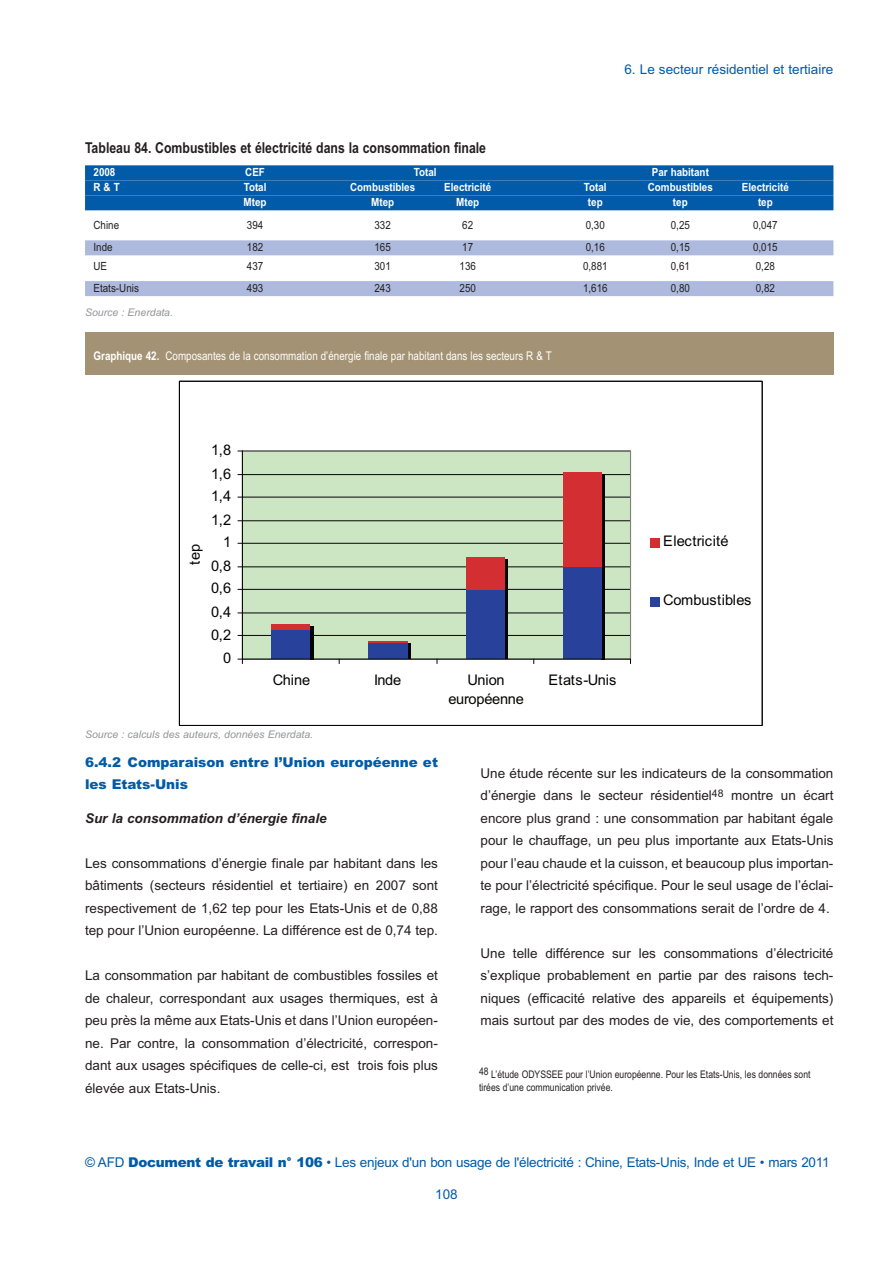
<style>
.page{position:relative;width:893px;height:1263px;background:#fff}
.page>*{position:absolute;margin:0;border:0;box-sizing:border-box;transform-origin:0 0}
.t1{font:700 15px "Arial Narrow";color:#231f20}
.t2{font:14.55px/19px "Arial MT+T42+ASLFJK";letter-spacing:-.015em;color:#040503;text-align:center}
.t3{font:14.55px "Arial MT+T42+ASLFJK";letter-spacing:.02em;color:#040503}
.t4{font:14.55px "Arial MT+T42+ASLFJK";letter-spacing:.005em;color:#040503}
.t5{font:13.5px/22.5px "Arial";color:#231f20;text-align:justify}
.t6{font:13.5px "Arial";letter-spacing:-.015em;color:#015ba9}
.t7{font:900 13.5px/22.5px "Arial";color:#015ba9}
.t8{font:italic 700 13.5px "Arial";color:#231f20}
.t9{font:12px "Arial Narrow";color:#fff}
.t10{font:11.25px "Arial Narrow";color:#231f20;scale:1.06 1}
.t11{font:700 11.25px "Arial Narrow";color:#fff;scale:1.06 1}
.t12{font:10.5px/12.6px "Arial Narrow";color:#231f20}
.t13{font:italic 10.5px "Arial";color:#939598}
.s1{font-weight:700}
.s2{font-weight:900}
</style>
<div class="page">
<div style="left:85px;top:165px;width:748px;height:15px;background:#015ba9"></div>
<div style="left:85px;top:180px;width:748px;height:15px;background:#015ba9"></div>
<div style="left:85px;top:195px;width:748px;height:15px;background:#015ba9"></div>
<div style="left:85px;top:240px;width:748px;height:15px;background:#adbadd"></div>
<div style="left:85px;top:281px;width:748px;height:15px;background:#adbadd"></div>
<div style="left:85px;top:332px;width:748px;height:43px;background:#a39274"></div>
<div style="left:242px;top:451px;width:388px;height:208px;background:#cce5c3"></div>
<hr style="left:242px;top:635px;width:388px;height:1px;background:#040503">
<hr style="left:242px;top:613px;width:388px;height:1px;background:#040503">
<hr style="left:242px;top:589px;width:388px;height:1px;background:#040503">
<hr style="left:242px;top:567px;width:388px;height:1px;background:#040503">
<hr style="left:242px;top:543px;width:388px;height:1px;background:#040503">
<hr style="left:242px;top:520px;width:388px;height:1px;background:#040503">
<hr style="left:242px;top:497px;width:388px;height:1px;background:#040503">
<hr style="left:242px;top:474px;width:388px;height:1px;background:#040503">
<hr style="left:310px;top:632px;width:3px;height:27px;background:#040503">
<hr style="left:408px;top:644px;width:3px;height:15px;background:#040503">
<svg style="left:504px;top:593px;width:4px;height:66px"></svg>
<svg style="left:601px;top:570px;width:4px;height:89px"></svg>
<svg style="left:310px;top:626px;width:3px;height:4px"></svg>
<hr style="left:274px;top:630px;width:39px;height:3px;background:#040503">
<hr style="left:371px;top:643px;width:40px;height:3px;background:#040503">
<svg style="left:504px;top:559px;width:4px;height:30px"></svg>
<svg style="left:504px;top:589px;width:4px;height:4px"></svg>
<svg style="left:601px;top:475px;width:4px;height:92px"></svg>
<hr style="left:565px;top:567px;width:40px;height:3px;background:#040503">
<div style="left:272px;top:630px;width:38px;height:29px;background:#28419a"></div>
<div style="left:368px;top:642px;width:40px;height:17px;background:#28419a"></div>
<div style="left:466px;top:589px;width:38px;height:70px;background:#28419a"></div>
<div style="left:563px;top:567px;width:38px;height:92px;background:#28419a"></div>
<div style="left:272px;top:624px;width:38px;height:6px;background:#d32f33"></div>
<hr style="left:368px;top:641px;width:40px;height:1px;background:#d32f33">
<div style="left:466px;top:557px;width:38px;height:32px;background:#d32f33"></div>
<div style="left:563px;top:472px;width:38px;height:95px;background:#d32f33"></div>
<hr style="left:242px;top:451px;width:1px;height:208px;background:#040503">
<hr style="left:242px;top:659px;width:388px;height:1px;background:#040503">
<svg style="left:238px;top:659px;width:5px;height:5px"></svg>
<div style="left:651px;top:539px;width:9px;height:9px;background:#d32f33"></div>
<div style="left:651px;top:597px;width:9px;height:9px;background:#28419a"></div>
<p class="t6" style="left:624px;top:61px;width:210px">6. Le secteur résidentiel et tertiaire</p>
<p class="t1" style="left:85px;top:139px;width:403px">Tableau 84. Combustibles et électricité dans la consommation finale</p>
<p class="t11" style="left:94px;top:166px;width:22px">2008</p>
<p class="t11" style="left:245px;top:166px;width:20px">CEF</p>
<p class="t11" style="left:414px;top:166px;width:23px">Total</p>
<p class="t11" style="left:652px;top:166px;width:55px">Par habitant</p>
<p class="t11" style="left:94px;top:181px;width:26px">R&amp;T</p>
<p class="t11" style="left:244px;top:181px;width:23px">Total</p>
<p class="t11" style="left:350px;top:181px;width:63px">Combustibles</p>
<p class="t11" style="left:444px;top:181px;width:46px">Electricité</p>
<p class="t11" style="left:584px;top:181px;width:23px">Total</p>
<p class="t11" style="left:648px;top:181px;width:63px">Combustibles</p>
<p class="t11" style="left:742px;top:181px;width:46px">Electricité</p>
<p class="t11" style="left:244px;top:196px;width:23px">Mtep</p>
<p class="t11" style="left:371px;top:196px;width:23px">Mtep</p>
<p class="t11" style="left:456px;top:196px;width:23px">Mtep</p>
<p class="t11" style="left:588px;top:196px;width:15px">tep</p>
<p class="t11" style="left:673px;top:196px;width:15px">tep</p>
<p class="t11" style="left:758px;top:196px;width:15px">tep</p>
<p class="t10" style="left:94px;top:218px;width:26px">Chine</p>
<p class="t10" style="left:247px;top:218px;width:17px">394</p>
<p class="t10" style="left:374px;top:218px;width:17px">332</p>
<p class="t10" style="left:462px;top:218px;width:12px">62</p>
<p class="t10" style="left:586px;top:218px;width:20px">0,30</p>
<p class="t10" style="left:671px;top:218px;width:20px">0,25</p>
<p class="t10" style="left:753px;top:218px;width:25px">0,047</p>
<p class="t10" style="left:94px;top:241px;width:20px">Inde</p>
<p class="t10" style="left:247px;top:241px;width:17px">182</p>
<p class="t10" style="left:374px;top:241px;width:17px">165</p>
<p class="t10" style="left:462px;top:241px;width:12px">17</p>
<p class="t10" style="left:586px;top:241px;width:20px">0,16</p>
<p class="t10" style="left:671px;top:241px;width:20px">0,15</p>
<p class="t10" style="left:753px;top:241px;width:25px">0,015</p>
<p class="t10" style="left:94px;top:259px;width:14px">UE</p>
<p class="t10" style="left:247px;top:259px;width:17px">437</p>
<p class="t10" style="left:374px;top:259px;width:17px">301</p>
<p class="t10" style="left:460px;top:259px;width:17px">136</p>
<p class="t10" style="left:583px;top:259px;width:25px">0,881</p>
<p class="t10" style="left:671px;top:259px;width:20px">0,61</p>
<p class="t10" style="left:756px;top:259px;width:20px">0,28</p>
<p class="t10" style="left:94px;top:281px;width:44px">Etats-Unis</p>
<p class="t10" style="left:247px;top:281px;width:17px">493</p>
<p class="t10" style="left:374px;top:281px;width:17px">243</p>
<p class="t10" style="left:460px;top:281px;width:17px">250</p>
<p class="t10" style="left:583px;top:281px;width:25px">1,616</p>
<p class="t10" style="left:671px;top:281px;width:20px">0,80</p>
<p class="t10" style="left:756px;top:281px;width:20px">0,82</p>
<p class="t13" style="left:85px;top:306px;width:89px">Source : Enerdata.</p>
<p class="t9" style="left:94px;top:349px;width:460px"><span class="s1">Graphique 42.</span> Composantes de la consommation d’énergie finale par habitant dans les secteurs R &amp; T</p>
<p class="t2" style="left:211px;top:441px;width:22px">1,8</p>
<p class="t2" style="left:211px;top:464px;width:22px">1,6</p>
<p class="t2" style="left:211px;top:487px;width:22px">1,4</p>
<p class="t2" style="left:185px;top:565px;width:22px;rotate:-90deg">tep</p>
<p class="t2" style="left:211px;top:510px;width:22px">1,2</p>
<p class="t2" style="left:223px;top:533px;width:10px">1</p>
<p class="t2" style="left:211px;top:556px;width:22px">0,8</p>
<p class="t2" style="left:211px;top:579px;width:22px">0,6</p>
<p class="t2" style="left:211px;top:603px;width:22px">0,4</p>
<p class="t2" style="left:211px;top:625px;width:22px">0,2</p>
<p class="t2" style="left:223px;top:649px;width:10px">0</p>
<p class="t2" style="left:273px;top:670px;width:39px">Chine</p>
<p class="t2" style="left:374px;top:670px;width:29px">Inde</p>
<p class="t2" style="left:448px;top:670px;width:77px">Union européenne</p>
<p class="t4" style="left:548px;top:670px;width:70px">Etats-Unis</p>
<p class="t13" style="left:85px;top:728px;width:230px">Source : calculs des auteurs, données Enerdata.</p>
<p class="t3" style="left:663px;top:532px;width:67px">Electricité</p>
<p class="t2" style="left:663px;top:590px;width:90px">Combustibles</p>
<p class="t7" style="left:85px;top:751px;width:354px">6.4.2 Comparaison entre l’Union européenne et les Etats-Unis</p>
<p class="t8" style="left:85px;top:810px;width:243px">Sur la consommation d’énergie finale</p>
<p class="t5" style="left:85px;top:852px;width:354px">Les consommations d’énergie finale par habitant dans les bâtiments (secteurs résidentiel et tertiaire) en 2007 sont respectivement de 1,62 tep pour les Etats-Unis et de 0,88 tep pour l’Union européenne. La différence est de 0,74 tep.</p>
<p class="t5" style="left:85px;top:964px;width:354px">La consommation par habitant de combustibles fossiles et de chaleur, correspondant aux usages thermiques, est à peu près la même aux Etats-Unis et dans l’Union européen&shy;ne. Par contre, la consommation d’électricité, correspon&shy;dant aux usages spécifiques de celle-ci, est trois fois plus élevée aux Etats-Unis.</p>
<p class="t5" style="left:480px;top:762px;width:354px">Une étude récente sur les indicateurs de la consommation d’énergie dans le secteur résidentiel<sup>48</sup> montre un écart encore plus grand : une consommation par habitant égale pour le chauffage, un peu plus importante aux Etats-Unis pour l’eau chaude et la cuisson, et beaucoup plus importan&shy;te pour l’électricité spécifique. Pour le seul usage de l’éclai&shy;rage, le rapport des consommations serait de l’ordre de 4.</p>
<p class="t5" style="left:480px;top:942px;width:354px">Une telle différence sur les consommations d’électricité s’explique probablement en partie par des raisons tech&shy;niques (efficacité relative des appareils et équipements) mais surtout par des modes de vie, des comportements et</p>
<p class="t12" style="left:479px;top:1068px;width:333px">48 L’étude ODYSSEE pour l’Union européenne. Pour les Etats-Unis, les données sont tirées d’une communication privée.</p>
<p class="t6" style="left:85px;top:1154px;width:746px">© AFD <span class="s2">Document de travail n° 106</span> • Les enjeux d'un bon usage de l'électricité : Chine, Etats-Unis, Inde et UE • mars 2011</p>
<p class="t6" style="left:435px;top:1186px;width:24px">108</p>
</div>
